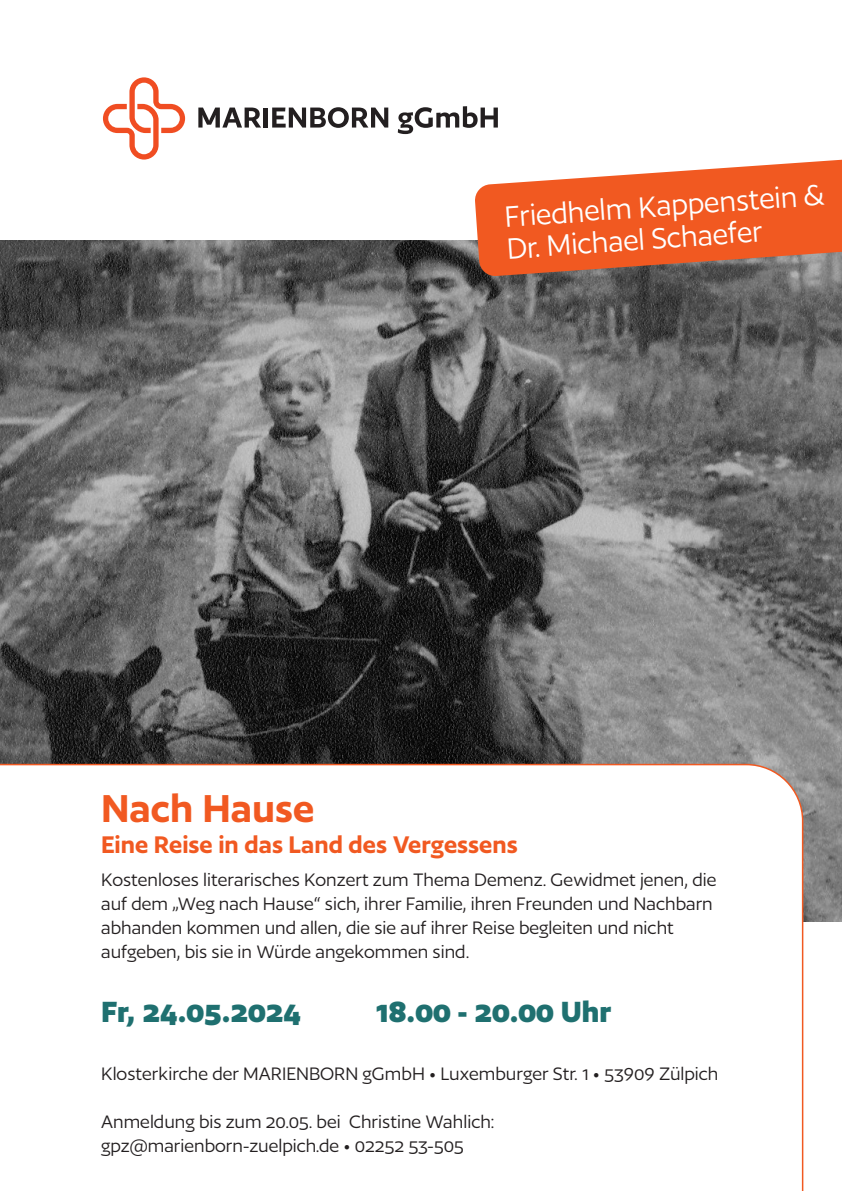
<style>
.page{position:relative;width:842px;height:1191px;background:#fff}
.page>*{position:absolute;margin:0;border:0;box-sizing:border-box;transform-origin:0 0}
.t1{font:600 45.3px "Author";color:#f15921}
.t2{font:34.3px/32px "Author";color:#fff;scale:.96 1}
.t3{font:700 34px "Author";color:#1f7070}
.t4{font:600 28px "Author";color:#f15921}
.t5{font:21px/24px "Author";color:#231f20}
</style>
<div class="page">
<img style="left:0;top:240px;width:842px;height:681px">
<svg style="left:0;top:763px;width:804px;height:428px"></svg>
<svg style="left:103px;top:77px;width:82px;height:83px"></svg>
<svg style="left:198px;top:108px;width:63px;height:20px"></svg>
<hr style="left:264px;top:108px;width:4px;height:20px;background:#231f20">
<svg style="left:272px;top:107px;width:116px;height:21px"></svg>
<svg style="left:398px;top:106px;width:100px;height:28px"></svg>
<svg style="left:474px;top:159px;width:368px;height:117px;background:#e56f43"></svg>
<h2 class="t2" style="left:504px;top:200px;width:335px;rotate:-4deg">Friedhelm Kappenstein &amp;<br>Dr. Michael Schaefer</h2>
<h1 class="t1" style="left:101px;top:785px;width:215px">Nach Hause</h1>
<h3 class="t4" style="left:101px;top:830px;width:418px">Eine Reise in das Land des Vergessens</h3>
<p class="t5" style="left:101px;top:868px;width:617px">Kostenloses literarisches Konzert zum Thema Demenz. Gewidmet jenen, die auf dem „Weg nach Hause“ sich, ihrer Familie, ihren Freunden und Nachbarn abhanden kommen und allen, die sie auf ihrer Reise begleiten und nicht aufgeben, bis sie in Würde angekommen sind.</p>
<h3 class="t3" style="left:101px;top:994px;width:202px">Fr, 24.05.2024</h3>
<h3 class="t3" style="left:376px;top:994px;width:237px">18.00 - 20.00 Uhr</h3>
<p class="t5" style="left:101px;top:1061px;width:619px">Klosterkirche der MARIENBORN gGmbH • Luxemburger Str. 1 • 53909 Zülpich</p>
<p class="t5" style="left:101px;top:1109px;width:395px">Anmeldung bis zum 20.05. bei Christine Wahlich: gpz@marienborn-zuelpich.de • 02252 53-505</p>
</div>
